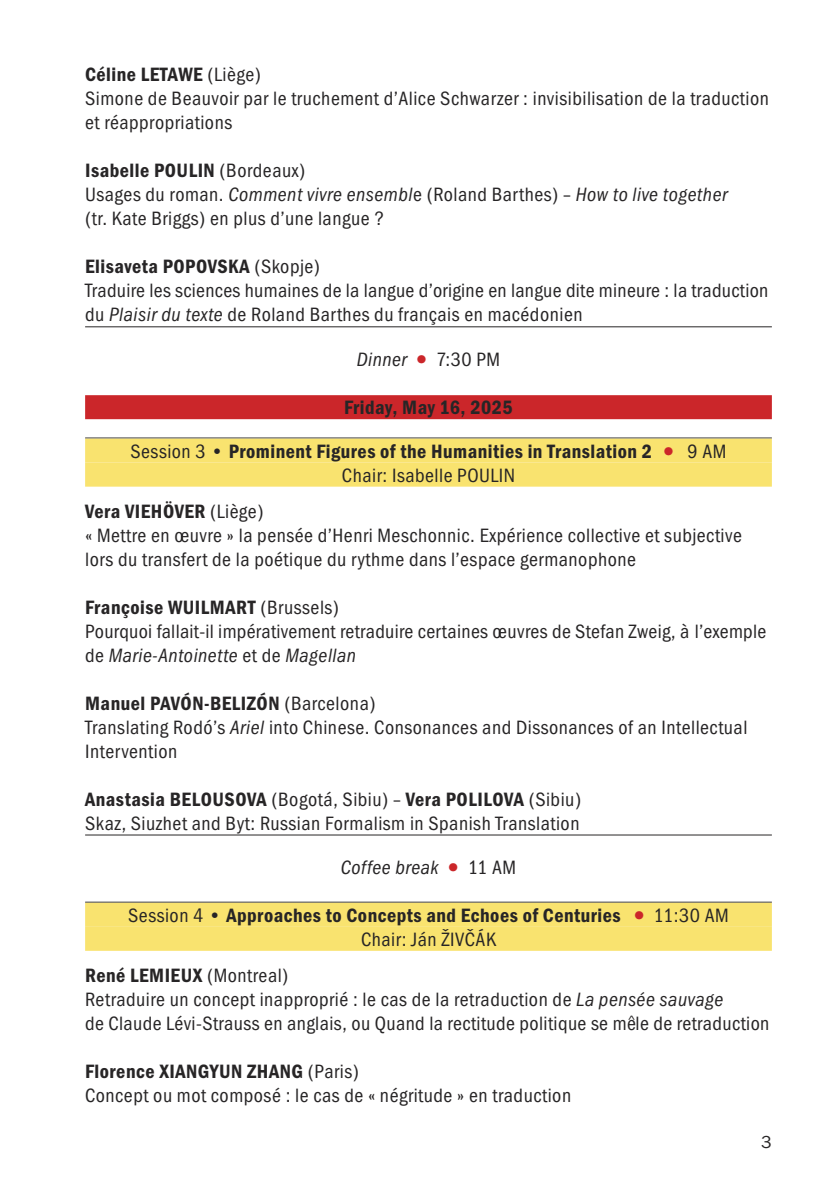
<style>
.page{position:relative;width:840px;height:1191px;background:#fff}
.page>*{position:absolute;margin:0;border:0;box-sizing:border-box;transform-origin:0 0}
.t1{font:condensed 20px/24px "Franklin Got Itc TEE";letter-spacing:.025em;color:#272526}
.t2{font:600 condensed 20px/24px "Franklin Got Itc TEE";letter-spacing:.025em;color:#272526;text-align:center}
.t3{font:italic condensed 20px "Franklin Got Itc TEE";letter-spacing:.025em;color:#272526}
.t4{font:18px "Franklin Got Itc TEE";color:#272526}
.s1{font-weight:600}
.s2{font-style:italic}
.s3{font-family:"Tahoma";font-style:normal;font-stretch:normal;font-size:24px;color:#cb262a}
.s4{font-style:normal}
.s5{font-weight:400}
.s6{font-family:"Tahoma";font-weight:400;font-stretch:normal;font-size:24px;color:#cb262a}
</style>
<div class="page">
<hr style="left:85px;top:326px;width:686px;height:1px;background:#272526">
<div style="left:85px;top:395px;width:686px;height:24px;background:#cb262a"></div>
<hr style="left:85px;top:437px;width:686px;height:1px;background:#272526">
<div style="left:85px;top:438px;width:686px;height:24px;background:#f9e36f"></div>
<div style="left:85px;top:462px;width:686px;height:24px;background:#f9e36f"></div>
<hr style="left:85px;top:834px;width:686px;height:1px;background:#272526">
<hr style="left:85px;top:901px;width:686px;height:1px;background:#272526">
<div style="left:85px;top:902px;width:686px;height:24px;background:#f9e36f"></div>
<div style="left:85px;top:926px;width:686px;height:24px;background:#f9e36f"></div>
<p class="t1" style="left:85px;top:62px;width:685px"><span class="s1">Céline LETAWE</span> (Lie`ge)<br>Simone de Beauvoir par le truchement d’Alice Schwarzer : invisibilisation de la traduction et réappropriations</p>
<p class="t1" style="left:85px;top:158px;width:643px"><span class="s1">Isabelle POULIN</span> (Bordeaux)<br>Usages du roman. <span class="s2">Comment vivre ensembl</span>e (Roland Barthes) – <span class="s2">How to live together </span>(tr. Kate Briggs) en plus d’une langue ?</p>
<p class="t1" style="left:85px;top:254px;width:684px"><span class="s1">Elisaveta POPOVSKA</span> (Skopje)<br>Traduire les sciences humaines de la langue d’origine en langue dite mineure : la traduction du <span class="s2">Plaisir du texte</span> de Roland Barthes du français en macédonien</p>
<p class="t3" style="left:356px;top:347px;width:145px">Dinner <span class="s3">•</span> <span class="s4">7:30 PM</span></p>
<p class="t2" style="left:344px;top:394px;width:170px">Friday, May 16, 2025</p>
<p class="t2" style="left:130px;top:438px;width:597px"><span class="s5">Session 3 •</span> Prominent Figures of the Humanities in Translation 2 <span class="s6">•</span> <span class="s5">9 AM<br>Chair: Isabelle POULIN</span></p>
<p class="t1" style="left:85px;top:498px;width:658px"><span class="s1">Vera VIEHÖVER</span> (Lie`ge)<br>« Mettre en oeuvre » la pensée d’Henri Meschonnic. Expérience collective et subjective lors du transfert de la poétique du rythme dans l’espace germanophone</p>
<p class="t1" style="left:85px;top:594px;width:682px"><span class="s1">Françoise WUILMART</span> (Brussels)<br>Pourquoi fallait-il impérativement retraduire certaines oeuvres de Stefan Zweig, a` l’exemple de <span class="s2">Marie-Antoinette</span> et de <span class="s2">Magellan</span></p>
<p class="t1" style="left:85px;top:690px;width:663px"><span class="s1">Manuel PAVÓN-BELIZÓN</span> (Barcelona)<br>Translating Rodó’s <span class="s2">Ariel</span> into Chinese. Consonances and Dissonances of an Intellectual<br>Intervention</p>
<p class="t1" style="left:85px;top:786px;width:497px"><span class="s1">Anastasia BELOUSOVA</span> (Bogotá, Sibiu) – <span class="s1">Vera POLILOVA</span> (Sibiu)<br>Skaz, Siuzhet and Byt: Russian Formalism in Spanish Translation</p>
<p class="t3" style="left:340px;top:855px;width:177px">Coffee break <span class="s3">•</span> <span class="s4">11 AM</span></p>
<p class="t2" style="left:128px;top:902px;width:601px"><span class="s5">Session 4 •</span> Approaches to Concepts and Echoes of Centuries <span class="s6">•</span> <span class="s5">11:30 AM<br>Chair: Ján ŽIVČÁK</span></p>
<p class="t1" style="left:85px;top:962px;width:685px"><span class="s1">René LEMIEUX</span> (Montreal)<br>Retraduire un concept inapproprié : le cas de la retraduction de <span class="s2">La pensée sauvage<br></span>de Claude Lévi-Strauss en anglais, ou Quand la rectitude politique se me<sup>^</sup>le de retraduction</p>
<p class="t1" style="left:85px;top:1058px;width:487px"><span class="s1">Florence XIANGYUN ZHANG</span> (Paris)<br>Concept ou mot composé : le cas de « négritude » en traduction</p>
<p class="t4" style="left:760px;top:1130px;width:12px">3</p>
</div>
